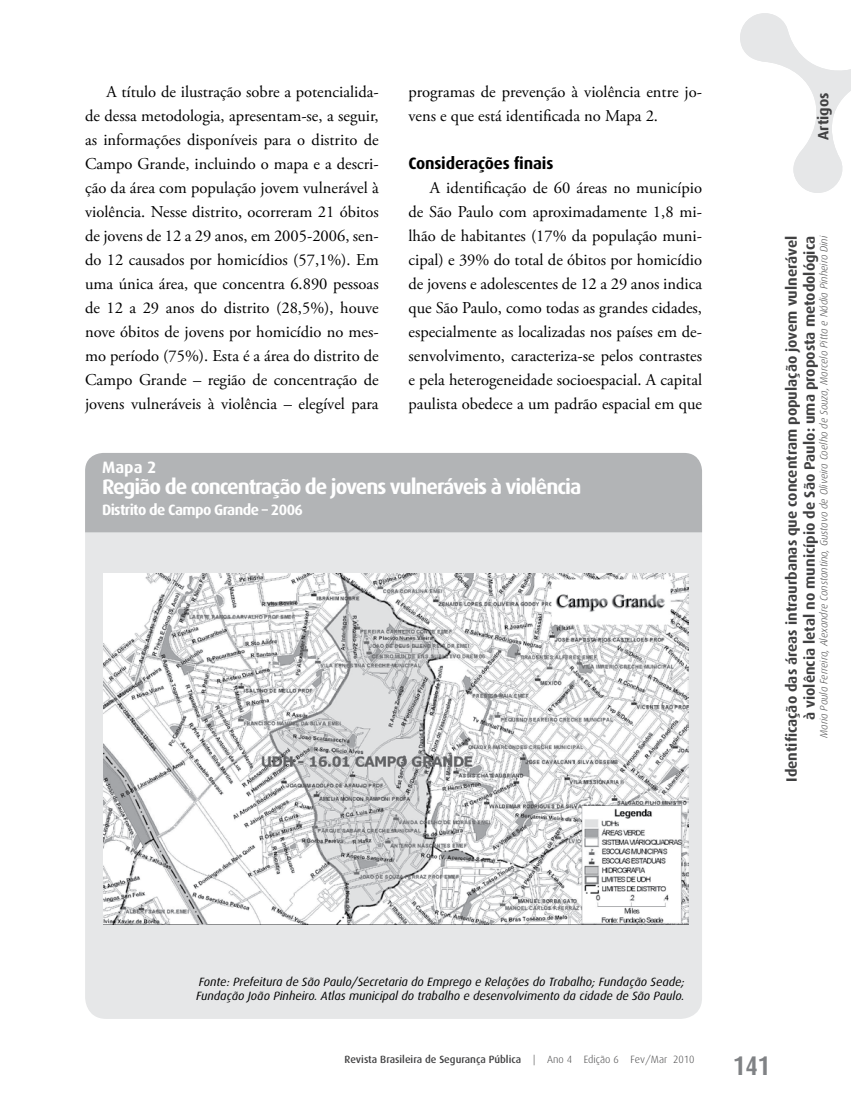
<style>
.page{position:relative;width:851px;height:1106px;background:#fff}
.page>*{position:absolute;margin:0;border:0;box-sizing:border-box;transform-origin:0 0}
.t1{font:700 27px "Dax Condensed";color:#808285}
.t2{font:700 21px "Dax";letter-spacing:-.05em;color:#fff}
.t3{font:16.5px/24px "Adobe Garamond Pro";color:#000;text-align:justify}
.t4{font:700 16.5px "Dax";letter-spacing:-.01em;color:#000}
.t5{font:700 16.5px "Dax";color:#fff}
.t6{font:700 15px/18px "Dax";color:#414142;text-align:right}
.t7{font:700 15px "Dax";letter-spacing:-.04em;color:#fff}
.t8{font:italic 12px/13.5px "Dax";color:#000}
.t9{font:italic 300 10.5px "Dax";color:#414142}
.t10{font:500 10.5px "Dax";color:#414142}
.s1{font-weight:300}
</style>
<div class="page">
<svg style="left:740px;top:13px;width:110px;height:180px"></svg>
<div style="left:85px;top:485px;width:617px;height:533px;background:#e6e7e8;border-radius:21px"></div>
<div style="left:85px;top:453px;width:617px;height:79px;background:#b2b4b6"></div>
<img style="left:104px;top:573px;width:584px;height:351px">
<p class="t3" style="left:85px;top:80px;width:295px;text-indent:21px">A título de ilustração sobre a potencialida&shy;de dessa metodologia, apresentam-se, a seguir, as informações disponíveis para o distrito de Campo Grande, incluindo o mapa e a descri&shy;ção da área com população jovem vulnerável à violência. Nesse distrito, ocorreram 21 óbitos de jovens de 12 a 29 anos, em 2005-2006, sen&shy;do 12 causados por homicídios (57,1%). Em uma única área, que concentra 6.890 pessoas de 12 a 29 anos do distrito (28,5%), houve nove óbitos de jovens por homicídio no mes&shy;mo período (75%). Esta é a área do distrito de Campo Grande – região de concentração de jovens vulneráveis à violência – elegível para</p>
<p class="t3" style="left:408px;top:80px;width:295px">programas de prevenção à violência entre jo&shy;vens e que está identificada no Mapa 2.</p>
<p class="t4" style="left:408px;top:154px;width:146px">Considerações finais</p>
<p class="t3" style="left:408px;top:176px;width:295px;text-indent:21px">A identificação de 60 áreas no município de São Paulo com aproximadamente 1,8 mi&shy;lhão de habitantes (17% da população muni&shy;cipal) e 39% do total de óbitos por homicídio de jovens e adolescentes de 12 a 29 anos indica que São Paulo, como todas as grandes cidades, especialmente as localizadas nos países em de&shy;senvolvimento, caracteriza-se pelos contrastes e pela heterogeneidade socioespacial. A capital paulista obedece a um padrão espacial em que</p>
<p class="t5" style="left:102px;top:458px;width:56px">Mapa 2</p>
<p class="t2" style="left:102px;top:475px;width:480px">Região de concentração de jovens vulneráveis à violência</p>
<p class="t7" style="left:102px;top:501px;width:202px">Distrito de Campo Grande – 2006</p>
<p class="t6" style="left:814px;top:140px;width:49px;rotate:-90deg">Artigos</p>
<p class="t6" style="left:782px;top:781px;width:547px;rotate:-90deg">Identificação das áreas intraurbanas que concentram população jovem vulnerável à violência letal no município de São Paulo: uma proposta metodológica</p>
<p class="t9" style="left:817px;top:738px;width:504px;rotate:-90deg">Maria Paula Ferreira, Alexandre Constantino, Gustavo de Oliveira Coelho de Souza, Marcelo Pitta e Nádia Pinheiro Dini</p>
<p class="t8" style="left:196px;top:975px;width:490px">Fonte: Prefeitura de São Paulo/Secretaria do Emprego e Relações do Trabalho; Fundação Seade;<br>Fundação João Pinheiro. Atlas municipal do trabalho e desenvolvimento da cidade de São Paulo.</p>
<p class="t10" style="left:344px;top:1054px;width:351px">Revista Brasileira de Segurança Pública <span class="s1">| Ano 4 Edição 6 Fev/Mar 2010</span></p>
<h1 class="t1" style="left:733px;top:1050px;width:39px">141</h1>
</div>
